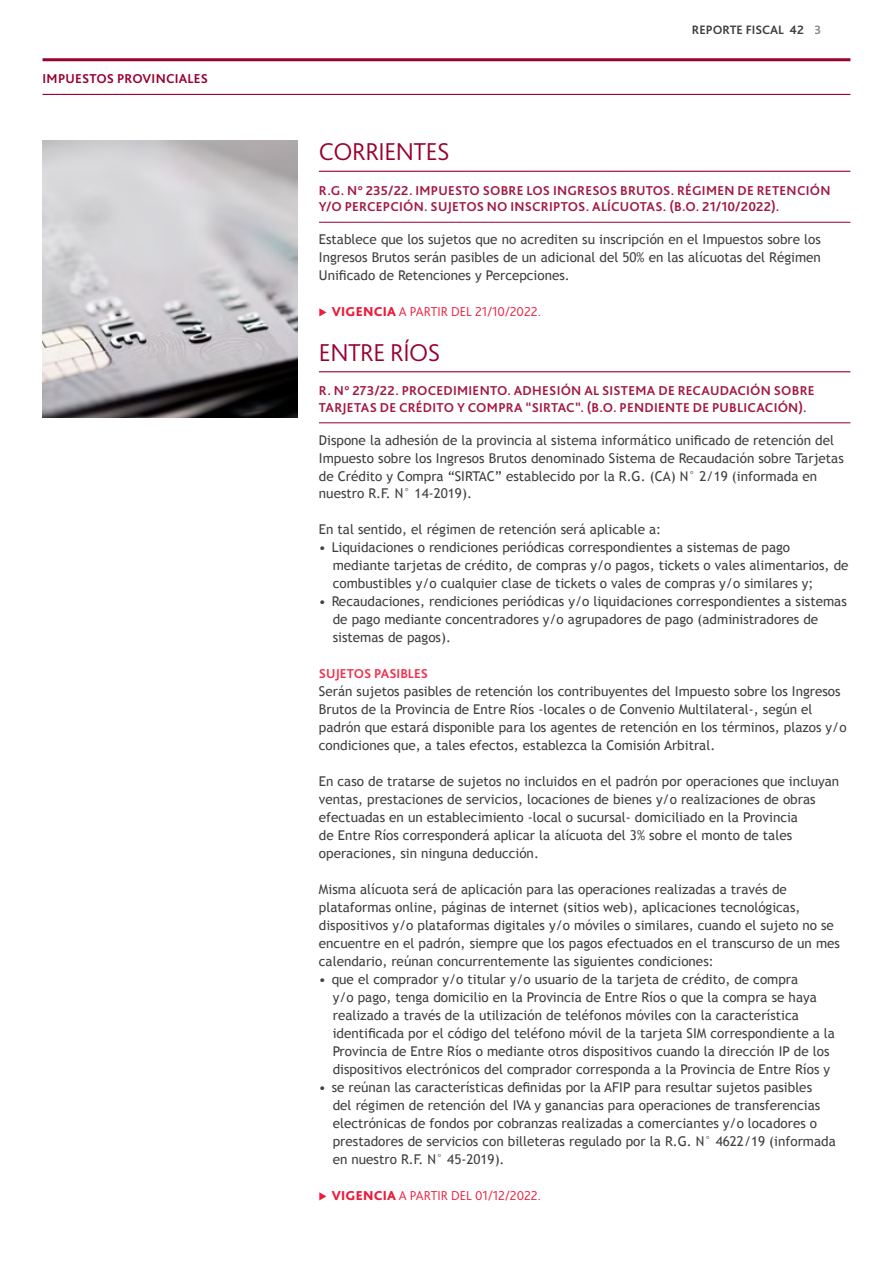
<style>
.page{position:relative;width:893px;height:1263px;background:#fff}
.page>*{position:absolute;margin:0;border:0;box-sizing:border-box;transform-origin:0 0}
.t1{font:300 25.5px "Bliss Pro";letter-spacing:-.02em;color:#98002e}
.t2{font:13.5px/18px "Trebuchet MS";color:#404040}
.t3{font:700 13.5px/16.5px "Bliss Pro";letter-spacing:.02em;color:#a21a43}
.t4{font:300 13.5px "Bliss Pro";color:#ed1a3b}
.t5{font:700 13.5px "Bliss Pro";letter-spacing:.015em;color:#98002e}
.t6{font:700 13.5px "Bliss Pro";color:#ef314e}
.t7{font:700 12.75px "Bliss Pro";color:#404040}
.s1{font-weight:800}
</style>
<div class="page">
<img style="left:43px;top:141px;width:254px;height:276px">
<hr style="left:319px;top:171px;width:531px;height:1px;background:#98002e">
<hr style="left:319px;top:222px;width:531px;height:1px;background:#a21a43">
<hr style="left:319px;top:371px;width:531px;height:1px;background:#98002e">
<hr style="left:319px;top:422px;width:531px;height:1px;background:#a21a43">
<hr style="left:43px;top:58px;width:807px;height:3px;background:#98002e">
<hr style="left:43px;top:94px;width:807px;height:1px;background:#98002e">
<p class="t5" style="left:43px;top:70px;width:167px">IMPUESTOS PROVINCIALES</p>
<p class="t7" style="left:692px;top:22px;width:132px">REPORTE FISCAL 42 3</p>
<h1 class="t1" style="left:319px;top:136px;width:132px">CORRIENTES</h1>
<p class="t3" style="left:319px;top:181px;width:513px">R.G. N° 235/22. IMPUESTO SOBRE LOS INGRESOS BRUTOS. RÉGIMEN DE RETENCIÓN<br>Y/O PERCEPCIÓN. SUJETOS NO INSCRIPTOS. ALÍCUOTAS. (B.O. 21/10/2022).</p>
<p class="t2" style="left:319px;top:230px;width:504px;text-align:justify">Establece que los sujetos que no acrediten su inscripción en el Impuestos sobre los Ingresos Brutos serán pasibles de un adicional del 50% en las alícuotas del Régimen Unificado de Retenciones y Percepciones.</p>
<p class="t4" style="left:332px;top:303px;width:211px"><span class="s1">VIGENCIA</span> A PARTIR DEL 21/10/2022.</p>
<h1 class="t1" style="left:319px;top:336px;width:123px">ENTRE RÍOS</h1>
<p class="t3" style="left:319px;top:382px;width:497px">R. N° 273/22. PROCEDIMIENTO. ADHESIÓN AL SISTEMA DE RECAUDACIÓN SOBRE<br>TARJETAS DE CRÉDITO Y COMPRA “SIRTAC”. (B.O. PENDIENTE DE PUBLICACIÓN).</p>
<p class="t2" style="left:319px;top:431px;width:526px">Dispone la adhesión de la provincia al sistema informático unificado de retención del Impuesto sobre los Ingresos Brutos denominado Sistema de Recaudación sobre Tarjetas de Crédito y Compra “SIRTAC” establecido por la R.G. (CA) N° 2/19 (informada en nuestro R.F. N° 14-2019).</p>
<p class="t2" style="left:319px;top:521px;width:344px">En tal sentido, el régimen de retención será aplicable a:</p>
<p class="t2" style="left:333px;top:539px;width:517px;text-indent:-14px">• Liquidaciones o rendiciones periódicas correspondientes a sistemas de pago mediante tarjetas de crédito, de compras y/o pagos, tickets o vales alimentarios, de combustibles y/o cualquier clase de tickets o vales de compras y/o similares y;</p>
<p class="t2" style="left:333px;top:593px;width:516px;text-indent:-14px">• Recaudaciones, rendiciones periódicas y/o liquidaciones correspondientes a sistemas de pago mediante concentradores y/o agrupadores de pago (administradores de sistemas de pagos).</p>
<p class="t6" style="left:319px;top:666px;width:111px">SUJETOS PASIBLES</p>
<p class="t2" style="left:319px;top:683px;width:529px">Serán sujetos pasibles de retención los contribuyentes del Impuesto sobre los Ingresos Brutos de la Provincia de Entre Ríos -locales o de Convenio Multilateral-, según el padrón que estará disponible para los agentes de retención en los términos, plazos y/o condiciones que, a tales efectos, establezca la Comisión Arbitral.</p>
<p class="t2" style="left:319px;top:773px;width:522px">En caso de tratarse de sujetos no incluidos en el padrón por operaciones que incluyan ventas, prestaciones de servicios, locaciones de bienes y/o realizaciones de obras efectuadas en un establecimiento -local o sucursal- domiciliado en la Provincia<br>de Entre Ríos corresponderá aplicar la alícuota del 3% sobre el monto de tales operaciones, sin ninguna deducción.</p>
<p class="t2" style="left:319px;top:881px;width:523px">Misma alícuota será de aplicación para las operaciones realizadas a través de plataformas online, páginas de internet (sitios web), aplicaciones tecnológicas, dispositivos y/o plataformas digitales y/o móviles o similares, cuando el sujeto no se encuentre en el padrón, siempre que los pagos efectuados en el transcurso de un mes calendario, reúnan concurrentemente las siguientes condiciones:</p>
<p class="t2" style="left:333px;top:971px;width:504px;text-indent:-14px">• que el comprador y/o titular y/o usuario de la tarjeta de crédito, de compra<br>y/o pago, tenga domicilio en la Provincia de Entre Ríos o que la compra se haya realizado a través de la utilización de teléfonos móviles con la característica identificada por el código del teléfono móvil de la tarjeta SIM correspondiente a la Provincia de Entre Ríos o mediante otros dispositivos cuando la dirección IP de los dispositivos electrónicos del comprador corresponda a la Provincia de Entre Ríos y</p>
<p class="t2" style="left:333px;top:1079px;width:505px;text-indent:-14px">• se reúnan las características definidas por la AFIP para resultar sujetos pasibles<br>del régimen de retención del IVA y ganancias para operaciones de transferencias electrónicas de fondos por cobranzas realizadas a comerciantes y/o locadores o prestadores de servicios con billeteras regulado por la R.G. N° 4622/19 (informada en nuestro R.F. N° 45-2019).</p>
<p class="t4" style="left:332px;top:1187px;width:211px"><span class="s1">VIGENCIA</span> A PARTIR DEL 01/12/2022.</p>
</div>
